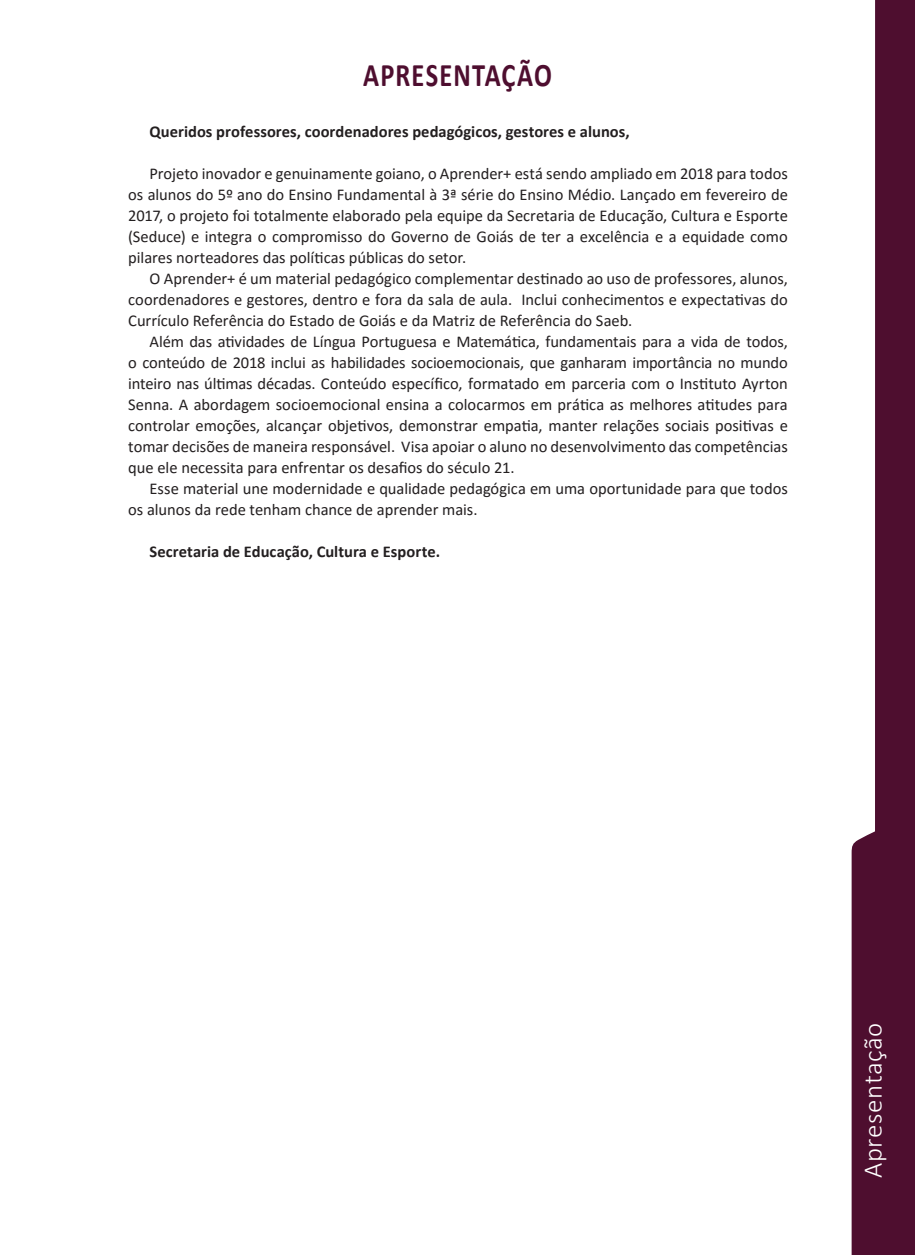
<style>
.page{position:relative;width:915px;height:1255px;background:#fff}
.page>*{position:absolute;margin:0;border:0;box-sizing:border-box;transform-origin:0 0}
.t1{font:700 33px "Calibri";letter-spacing:.045em;color:#4e0e2f;scale:.8 1}
.t2{font:300 27px "Calibri";letter-spacing:.025em;color:#fff}
.t3{font:16.5px/21px "Calibri";color:#231f20;text-align:justify}
.t4{font:700 16.5px "Calibri";letter-spacing:.005em;color:#231f20}
</style>
<div class="page">
<svg style="left:851px;top:0;width:63px;height:1254px;fill:#4e0e2f"></svg>
<h1 class="t1" style="left:363px;top:52px;width:237px">APRESENTAÇÃO</h1>
<p class="t4" style="left:149px;top:119px;width:481px">Queridos professores, coordenadores pedagógicos, gestores e alunos,</p>
<p class="t3" style="left:128px;top:162px;width:661px;text-indent:21px">Projeto inovador e genuinamente goiano, o Aprender+ está sendo ampliado em 2018 para todos os alunos do 5º ano do Ensino Fundamental à 3ª série do Ensino Médio. Lançado em fevereiro de 2017, o projeto foi totalmente elaborado pela equipe da Secretaria de Educação, Cultura e Esporte (Seduce) e integra o compromisso do Governo de Goiás de ter a excelência e a equidade como pilares norteadores das políticas públicas do setor.</p>
<p class="t3" style="left:128px;top:267px;width:661px;text-indent:21px">O Aprender+ é um material pedagógico complementar destinado ao uso de professores, alunos, coordenadores e gestores, dentro e fora da sala de aula. Inclui conhecimentos e expectativas do Currículo Referência do Estado de Goiás e da Matriz de Referência do Saeb.</p>
<p class="t3" style="left:128px;top:330px;width:661px;text-indent:21px">Além das atividades de Língua Portuguesa e Matemática, fundamentais para a vida de todos, o conteúdo de 2018 inclui as habilidades socioemocionais, que ganharam importância no mundo inteiro nas últimas décadas. Conteúdo específico, formatado em parceria com o Instituto Ayrton Senna. A abordagem socioemocional ensina a colocarmos em prática as melhores atitudes para controlar emoções, alcançar objetivos, demonstrar empatia, manter relações sociais positivas e tomar decisões de maneira responsável. Visa apoiar o aluno no desenvolvimento das competências que ele necessita para enfrentar os desafios do século 21.</p>
<p class="t3" style="left:128px;top:477px;width:661px;text-indent:21px">Esse material une modernidade e qualidade pedagógica em uma oportunidade para que todos os alunos da rede tenham chance de aprender mais.</p>
<p class="t4" style="left:149px;top:539px;width:292px">Secretaria de Educação, Cultura e Esporte.</p>
<h2 class="t2" style="left:855px;top:1178px;width:157px;rotate:-90deg">Apresentação</h2>
</div>
